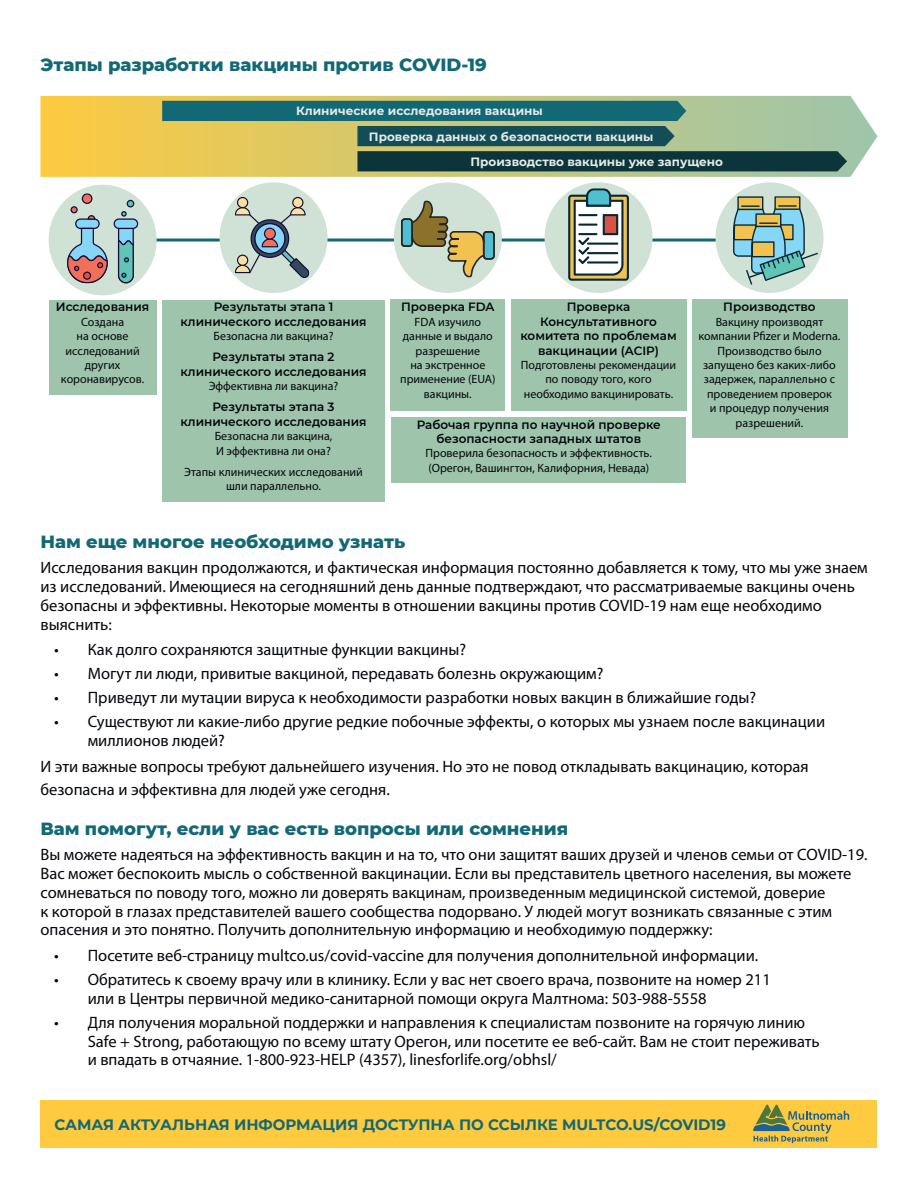
<style>
.page{position:relative;width:918px;height:1188px;background:#fff}
.page>*{position:absolute;margin:0;border:0;box-sizing:border-box;transform-origin:0 0}
.Title_Copy{font:800 18px "Montserrat";color:#136876}
.Body_Style{font:16.5px/18.8px "Myriad Pro";color:#03060a}
.t1{font:700 15px "Montserrat";color:#136876}
.t2{font:12px/14.4px "Myriad Pro";color:#03060a;text-align:center}
.t3{font:600 12px/14.4px "Montserrat";color:#03060a;text-align:center}
.t4{font:700 12px "Montserrat";color:#e5eae7}
</style>
<div class="page">
<div style="left:40px;top:1100px;width:838px;height:48px;background:#fdca40"></div>
<svg style="left:753px;top:1105px;width:96px;height:38px"></svg>
<hr style="left:103px;top:239px;width:680px;height:3px;background:#136876">
<svg style="left:40px;top:96px;width:838px;height:81px;background:#dcc96d"></svg>
<svg style="left:162px;top:101px;width:685px;height:70px;background:#628568"></svg>
<div style="left:49px;top:300px;width:108px;height:94px;background:#9ec5ab"></div>
<div style="left:49px;top:185px;width:108px;height:110px;background:#cfe2d5;border-radius:50%"></div>
<svg style="left:67px;top:193px;width:41px;height:90px"></svg>
<svg style="left:114px;top:200px;width:24px;height:83px"></svg>
<div style="left:391px;top:417px;width:295px;height:65px;background:#9ec5ab"></div>
<div style="left:162px;top:300px;width:223px;height:201px;background:#9ec5ab"></div>
<div style="left:220px;top:182px;width:108px;height:111px;background:#cfe2d5;border-radius:50%"></div>
<svg style="left:235px;top:197px;width:74px;height:81px"></svg>
<div style="left:391px;top:300px;width:114px;height:111px;background:#9ec5ab"></div>
<div style="left:394px;top:182px;width:108px;height:111px;background:#cfe2d5;border-radius:50%"></div>
<svg style="left:401px;top:200px;width:94px;height:78px"></svg>
<div style="left:511px;top:300px;width:175px;height:111px;background:#9ec5ab"></div>
<div style="left:545px;top:182px;width:108px;height:111px;background:#cfe2d5;border-radius:50%"></div>
<svg style="left:568px;top:188px;width:61px;height:93px;background:#a6ab9f"></svg>
<div style="left:692px;top:300px;width:155px;height:138px;background:#9ec5ab"></div>
<div style="left:716px;top:182px;width:108px;height:111px;background:#cfe2d5;border-radius:50%"></div>
<svg style="left:733px;top:196px;width:85px;height:89px"></svg>
<p class="Title_Copy" style="left:40px;top:52px;width:448px">Этапы разработки вакцины против COVID-19</p>
<p class="t4" style="left:296px;top:102px;width:248px">Клинические исследования вакцины</p>
<p class="t4" style="left:369px;top:128px;width:286px">Проверка данных о безопасности вакцины</p>
<p class="t4" style="left:471px;top:153px;width:254px">Производство вакцины уже запущено</p>
<p class="t3" style="left:56px;top:299px;width:95px">Исследования</p>
<p class="t2" style="left:61px;top:314px;width:85px">Создана<br>на основе исследований других коронавирусов.</p>
<p class="t3" style="left:180px;top:299px;width:188px">Результаты этапа 1 клинического исследования</p>
<p class="t2" style="left:213px;top:329px;width:122px">Безопасна ли вакцина?</p>
<p class="t3" style="left:180px;top:349px;width:188px">Результаты этапа 2 клинического исследования</p>
<p class="t2" style="left:209px;top:379px;width:131px">Эффективна ли вакцина?</p>
<p class="t3" style="left:180px;top:399px;width:188px">Результаты этапа 3 клинического исследования</p>
<p class="t2" style="left:215px;top:429px;width:119px;text-align:left">Безопасна ли вакцина,<br>И эффективна ли она?</p>
<p class="t2" style="left:184px;top:464px;width:180px">Этапы клинических исследований шли параллельно.</p>
<p class="t3" style="left:401px;top:299px;width:95px">Проверка FDA</p>
<p class="t2" style="left:400px;top:314px;width:97px">FDA изучило данные и выдало разрешение<br>на экстренное применение (EUA) вакцины.</p>
<p class="t3" style="left:520px;top:299px;width:158px">Проверка<br>Консультативного комитета по проблемам вакцинации (ACIP)</p>
<p class="t2" style="left:521px;top:358px;width:157px">Подготовлены рекомендации по поводу того, кого необходимо вакцинировать.</p>
<p class="t3" style="left:417px;top:417px;width:246px">Рабочая группа по научной проверке безопасности западных штатов</p>
<p class="t2" style="left:426px;top:446px;width:228px;text-align:left">Проверила безопасность и эффективность. (Орегон, Вашингтон, Калифорния, Невада)</p>
<p class="t3" style="left:723px;top:299px;width:94px">Производство</p>
<p class="t2" style="left:699px;top:314px;width:143px">Вакцину производят компании Pfizer и Moderna.<br>Производство было запущено без каких-либо задержек, параллельно с проведением проверок<br>и процедур получения разрешений.</p>
<p class="Title_Copy" style="left:40px;top:528px;width:366px">Нам еще многое необходимо узнать</p>
<p class="Body_Style" style="left:40px;top:558px;width:829px">Исследования вакцин продолжаются, и фактическая информация постоянно добавляется к тому, что мы уже знаем из исследований. Имеющиеся на сегодняшний день данные подтверждают, что рассматриваемые вакцины очень безопасны и эффективны. Некоторые моменты в отношении вакцины против COVID-19 нам еще необходимо выяснить:</p>
<p class="Body_Style" style="left:54px;top:640px;width:414px">• Как долго сохраняются защитные функции вакцины?</p>
<p class="Body_Style" style="left:54px;top:664px;width:551px">• Могут ли люди, привитые вакциной, передавать болезнь окружающим?</p>
<p class="Body_Style" style="left:54px;top:688px;width:704px">• Приведут ли мутации вируса к необходимости разработки новых вакцин в ближайшие годы?</p>
<p class="Body_Style" style="left:88px;top:712px;width:739px;text-indent:-34px">• Существуют ли какие-либо другие редкие побочные эффекты, о которых мы узнаем после вакцинации миллионов людей?</p>
<p class="Body_Style" style="left:40px;top:754px;width:770px;line-height:23.4px">И эти важные вопросы требуют дальнейшего изучения. Но это не повод откладывать вакцинацию, которая безопасна и эффективна для людей уже сегодня.</p>
<p class="Title_Copy" style="left:40px;top:815px;width:529px">Вам помогут, если у вас есть вопросы или сомнения</p>
<p class="Body_Style" style="left:40px;top:845px;width:829px">Вы можете надеяться на эффективность вакцин и на то, что они защитят ваших друзей и членов семьи от COVID-19.<br>Вас может беспокоить мысль о собственной вакцинации. Если вы представитель цветного населения, вы можете сомневаться по поводу того, можно ли доверять вакцинам, произведенным медицинской системой, доверие<br>к которой в глазах представителей вашего сообщества подорвано. У людей могут возникать связанные с этим опасения и это понятно. Получить дополнительную информацию и необходимую поддержку:</p>
<p class="Body_Style" style="left:54px;top:946px;width:706px">• Посетите веб-страницу multco.us/covid-vaccine для получения дополнительной информации.</p>
<p class="Body_Style" style="left:88px;top:970px;width:685px;text-indent:-34px">• Обратитесь к своему врачу или в клинику. Если у вас нет своего врача, позвоните на номер 211 или в Центры первичной медико-санитарной помощи округа Малтнома: 503-988-5558</p>
<p class="Body_Style" style="left:88px;top:1013px;width:734px;text-indent:-34px">• Для получения моральной поддержки и направления к специалистам позвоните на горячую линию<br>Safe + Strong, работающую по всему штату Орегон, или посетите ее веб-сайт. Вам не стоит переживать и впадать в отчаяние. 1-800-923-HELP (4357), linesforlife.org/obhsl/</p>
<p class="t1" style="left:54px;top:1114px;width:673px">САМАЯ АКТУАЛЬНАЯ ИНФОРМАЦИЯ ДОСТУПНА ПО ССЫЛКЕ MULTCO.US/COVID19</p>
</div>
